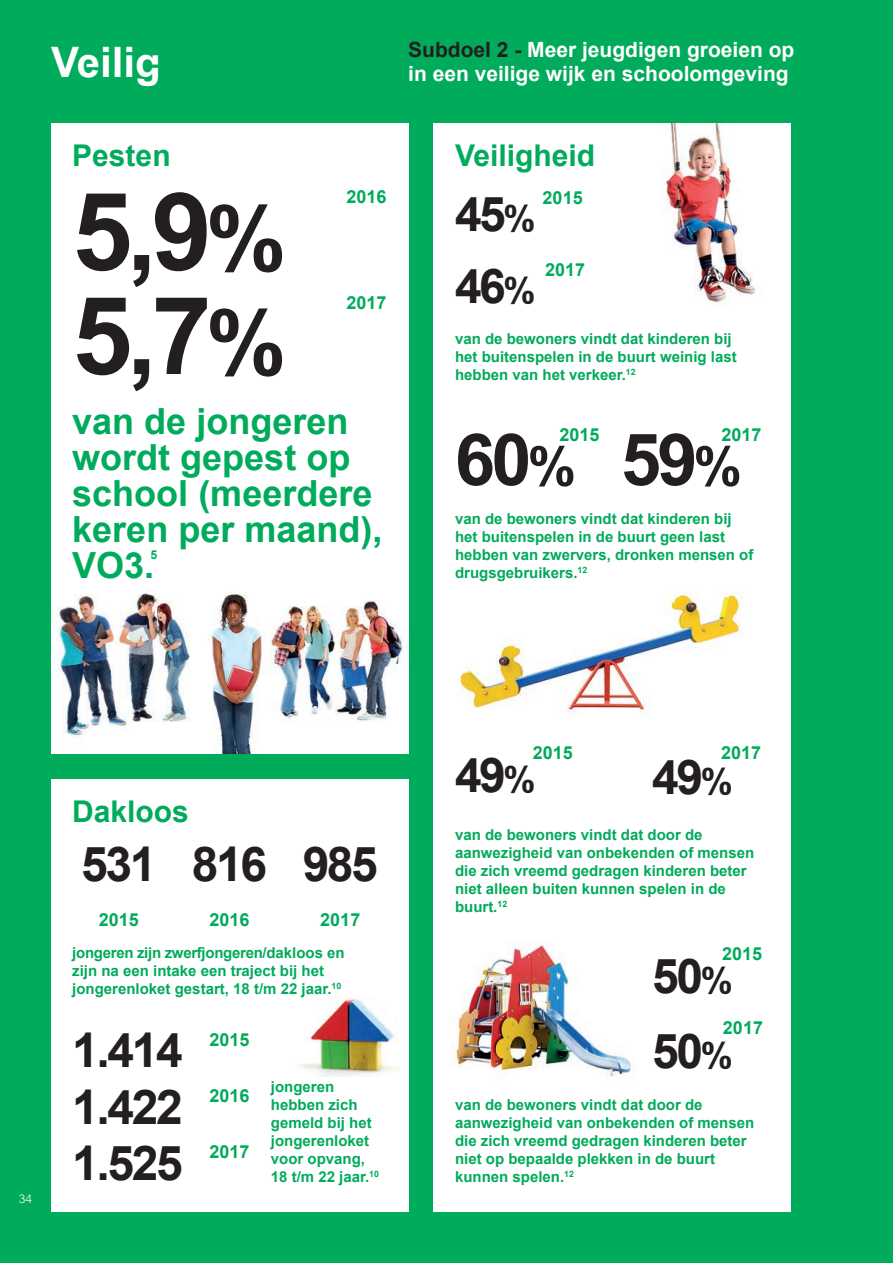
<style>
.page{position:relative;width:893px;height:1263px;background:#00ab5b}
.page>*{position:absolute;margin:0;border:0;box-sizing:border-box;transform-origin:0 0}
.t1{font:700 108px "Arial";color:#231f20}
.t2{font:700 72px "Arial";color:#231f20}
.t3{font:700 48px/71.4px "Arial";letter-spacing:-.05em;color:#231f20}
.t4{font:700 42px "Arialfor Rotterdam";color:#fff}
.t5{font:700 36px/36px "Arial";color:#00ab5b}
.t6{font:700 30px "Arial";color:#00ab5b}
.t7{font:700 21px/24px "Arial";color:#fff}
.t8{font:700 18px "Arial";color:#00ab5b}
.t9{font:700 15px/18px "Arial";color:#00ab5b}
.t10{font:700 12.3px "Arial";color:#00ab5b}
.t11{font:300 12px "Arial MT Std";color:#fff}
.t12{font:700 8.7px "Arial";color:#00ab5b}
.s1{color:#231f20}
.s2{font-size:90px}
.s3{font-size:36px}
.s4{font-size:54px}
</style>
<div class="page">
<div style="left:51px;top:123px;width:357px;height:630px;background:#fff"></div>
<div style="left:434px;top:123px;width:357px;height:1089px;background:#fff"></div>
<div style="left:51px;top:779px;width:357px;height:433px;background:#fff"></div>
<img style="left:298px;top:997px;width:100px;height:80px">
<img style="left:57px;top:590px;width:347px;height:163px">
<img style="left:660px;top:123px;width:103px;height:180px">
<img style="left:460px;top:593px;width:282px;height:121px">
<img style="left:452px;top:942px;width:183px;height:135px">
<h3 class="t4" style="left:51px;top:39px;width:111px">Veilig</h3>
<h3 class="t7" style="left:408px;top:39px;width:388px"><span class="s1">Subdoel 2 -</span> Meer jeugdigen groeien op in een veilige wijk en schoolomgeving</h3>
<h3 class="t6" style="left:72px;top:136px;width:100px">Pesten</h3>
<h1 class="t1" style="left:72px;top:161px;width:215px">5,9<span class="s2">%</span></h1>
<p class="t8" style="left:346px;top:185px;width:42px">2016</p>
<h1 class="t1" style="left:72px;top:265px;width:215px">5,7<span class="s2">%</span></h1>
<p class="t8" style="left:346px;top:291px;width:42px">2017</p>
<h3 class="t5" style="left:72px;top:405px;width:312px">van de jongeren wordt gepest op school (meerdere keren per maand),<br>VO3.</h3>
<p class="t10" style="left:151px;top:547px;width:8px">5</p>
<h3 class="t6" style="left:455px;top:136px;width:142px">Veiligheid</h3>
<h3 class="t3" style="left:455px;top:180px;width:82px">45<span class="s3">%<br></span>46<span class="s3">%</span></h3>
<p class="t8" style="left:543px;top:186px;width:42px">2015</p>
<p class="t8" style="left:545px;top:258px;width:42px">2017</p>
<p class="t9" style="left:455px;top:330px;width:283px">van de bewoners vindt dat kinderen bij het buitenspelen in de buurt weinig last hebben van het verkeer.<sup>12</sup></p>
<p class="t8" style="left:559px;top:422px;width:42px">2015</p>
<p class="t8" style="left:721px;top:422px;width:42px">2017</p>
<h2 class="t2" style="left:455px;top:412px;width:288px">60<span class="s4">%</span> 59<span class="s4">%</span></h2>
<p class="t9" style="left:455px;top:510px;width:300px">van de bewoners vindt dat kinderen bij het buitenspelen in de buurt geen last hebben van zwervers, dronken mensen of drugsgebruikers.<sup>12</sup></p>
<p class="t11" style="left:19px;top:1192px;width:15px">34</p>
<h3 class="t6" style="left:72px;top:792px;width:118px">Dakloos</h3>
<h3 class="t3" style="left:81px;top:830px;width:77px">531</h3>
<p class="t8" style="left:99px;top:907px;width:42px">2015</p>
<h3 class="t3" style="left:192px;top:830px;width:77px">816</h3>
<p class="t8" style="left:210px;top:907px;width:42px">2016</p>
<h3 class="t3" style="left:303px;top:830px;width:77px">985</h3>
<p class="t8" style="left:320px;top:907px;width:42px">2017</p>
<p class="t9" style="left:72px;top:944px;width:274px">jongeren zijn zwerfjongeren/dakloos en zijn na een intake een traject bij het jongerenloket gestart, 18 t/m 22 jaar.<sup>10</sup></p>
<h3 class="t3" style="left:72px;top:1024px;width:112px;line-height:56.2px">1.414<br>1.422</h3>
<h3 class="t3" style="left:72px;top:1129px;width:112px">1.525</h3>
<p class="t8" style="left:210px;top:1027px;width:42px">2015</p>
<p class="t8" style="left:210px;top:1084px;width:42px">2016</p>
<p class="t8" style="left:210px;top:1140px;width:42px">2017</p>
<p class="t9" style="left:271px;top:1078px;width:102px">jongeren hebben zich gemeld bij het jongerenloket voor opvang,<br>18 t/m 22 jaar.</p>
<p class="t12" style="left:369px;top:1168px;width:11px">10</p>
<p class="t8" style="left:533px;top:741px;width:42px">2015</p>
<h3 class="t3" style="left:455px;top:741px;width:82px">49<span class="s3">%</span></h3>
<h3 class="t3" style="left:652px;top:743px;width:82px">49<span class="s3">%</span></h3>
<p class="t8" style="left:721px;top:741px;width:42px">2017</p>
<p class="t9" style="left:455px;top:826px;width:301px">van de bewoners vindt dat door de aanwezigheid van onbekenden of mensen die zich vreemd gedragen kinderen beter niet alleen buiten kunnen spelen in de buurt.<sup>12</sup></p>
<p class="t8" style="left:722px;top:942px;width:42px">2015</p>
<h3 class="t3" style="left:652px;top:940px;width:82px;line-height:74.8px">50<span class="s3">%<br></span>50<span class="s3">%</span></h3>
<p class="t8" style="left:723px;top:1015px;width:42px">2017</p>
<p class="t9" style="left:455px;top:1096px;width:301px">van de bewoners vindt dat door de aanwezigheid van onbekenden of mensen die zich vreemd gedragen kinderen beter niet op bepaalde plekken in de buurt kunnen spelen.<sup>12</sup></p>
</div>
